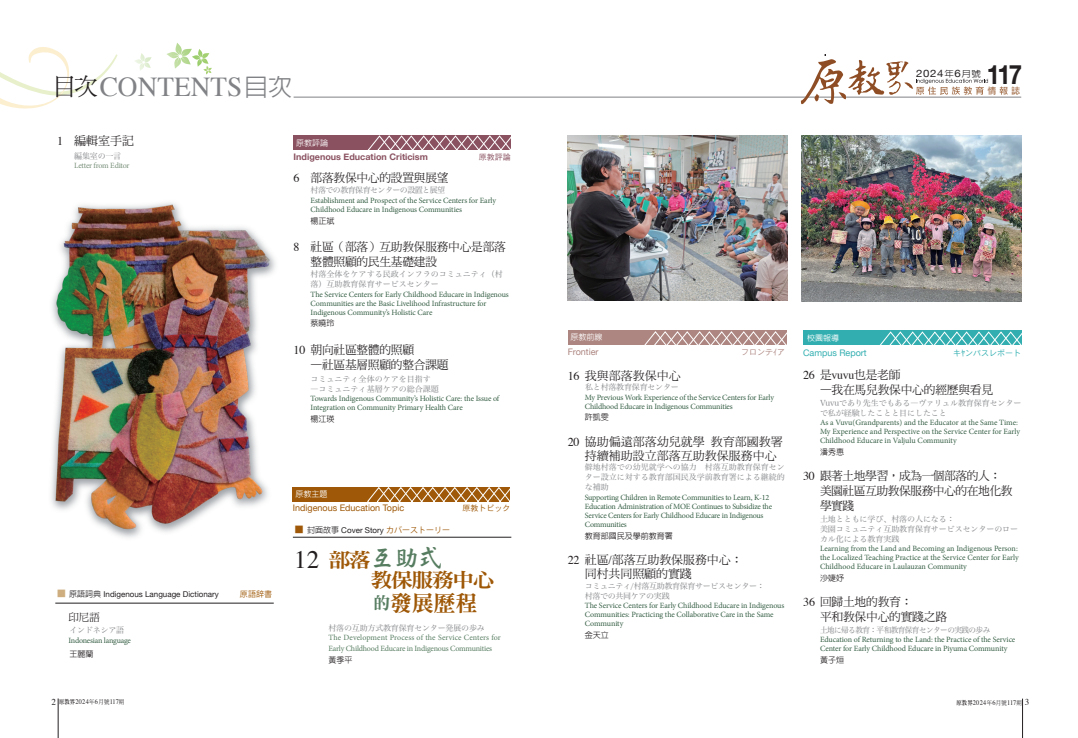
<style>
.page{position:relative;width:1078px;height:738px;background:#fff}
.page>*{position:absolute;margin:0;border:0;box-sizing:border-box;transform-origin:0 0}
.t1{font:27.3px "Times";color:#808285}
.t2{font:700 26.5px "Helvetica Neue";color:#231f20;scale:.9 1}
.t3{font:700 24.3px "AR Mao Kai B5";color:#577d61;scale:1.11 1}
.t4{font:22.1px "DF Ming Std W9";color:#9e5807}
.t5{font:19.9px "DF Ming Std W9";letter-spacing:-.075em;color:#9e5807;scale:1.11 1}
.t6{font:12px/15px "DF Ming Std W5";letter-spacing:-.02em;color:#231f20}
.t7{font:12px/14px "DF Ming Std W5";color:#231f20}
.t8{font:12px/15px "DF Ming Std W5";letter-spacing:-.04em;color:#231f20}
.t9{font:12px "Times";letter-spacing:-.02em;color:#231f20}
.t10{font:10.5px "DF Ming Std W5";color:#231f20}
.t11{font:10.3px "Helvetica Neue";color:#231f20;scale:1.11 1}
.t12{font:700 9px "Helvetica Neue";color:#8a5261}
.t13{font:9px "Helvetica Neue";color:#9e5807}
.t14{font:9px "Helvetica Neue";color:#32aeb0}
.t15{font:9px "Helvetica Neue";color:#ad8681}
.t16{font:8px/9px "Minion Pro";letter-spacing:-.015em;color:#365f45}
.t17{font:8px/10px "Hira Min Pro W3";letter-spacing:-.01em;color:#808285}
.t18{font:8px/11px "Minion Pro";letter-spacing:-.01em;color:#577d61}
.t19{font:8px "Helvetica Neue";color:#231f20}
.t20{font:500 8px "AR Hei B5";color:#231f20}
.t21{font:8px/10px "Hira Min Pro W3";letter-spacing:-.04em;color:#808285}
.t22{font:8px "Hira Min Pro W3";letter-spacing:-.07em;color:#808285;scale:.95 1}
.t23{font:8px "Hira Min Pro W3";letter-spacing:-.07em;color:#808285}
.t24{font:500 8px "AR Hei B5";color:#fff}
.t25{font:8px "Minion Pro";letter-spacing:-.03em;color:#778f78}
.t26{font:8px "Heisei Kaku Go Std W3";color:#32aeb0}
.t27{font:8px "Heisei Kaku Go Std W3";color:#ad8681}
.t28{font:8px "Heisei Kaku Go Std W3";color:#9e5807}
.t29{font:8px "Heisei Kaku Go Std W3";color:#8a5261}
.t30{font:8px "Koz Go Pro";color:#9e5807}
.t31{font:7px "Times";letter-spacing:.05em;color:#231f20;scale:.9 1}
.s1{font-family:"DF Ming Std W5";font-size:24px;color:#231f20}
.s2{font-family:"AR Hei B5";font-weight:500;font-size:24px}
.s3{font-family:"Times"}
.s4{font-family:"DF Li Hei Std W3";font-size:10px;color:#ceae7f}
.s5{font-family:"AR Hei B5";font-weight:500}
.s6{font-size:9px}
.s7{font-family:"AR Ming B5";font-weight:800;font-size:6px}
.s8{font-family:"DF Ming Std W5";font-size:6px}
.s9{font-family:"DF Li Hei Std W3";font-size:10px;color:#9e5807}
.s10{font-family:"Koz Go Pro";color:#9e5807}
.s11{font-family:"Times";font-weight:400;font-size:24.9px;color:#231f20}
.s12{font-family:"DF Ming Std W9";font-weight:400;font-size:19.9px;color:#9e5807}
.s13{font-size:17.2px;color:#577d61}
.s14{font-family:"AR Hei B5";font-weight:500;font-size:8.6px}
.s15{font-family:"DF Ming Std W5"}
</style>
<div class="page">
<svg style="left:167px;top:43px;width:45px;height:31px"></svg>
<svg style="left:135px;top:53px;width:17px;height:18px"></svg>
<svg style="left:0;top:47px;width:118px;height:62px"></svg>
<div style="left:567px;top:330px;width:219px;height:14px;background:#ad8681"></div>
<svg style="left:643px;top:330px;width:144px;height:15px"></svg>
<hr style="left:58px;top:698px;width:1px;height:39px;background:#231f20">
<hr style="left:1022px;top:698px;width:1px;height:39px;background:#231f20">
<hr style="left:293px;top:536px;width:218px;height:1px;background:#231f20">
<div style="left:293px;top:135px;width:217px;height:15px;background:#8a5261"></div>
<svg style="left:368px;top:135px;width:143px;height:15px"></svg>
<div style="left:293px;top:486px;width:217px;height:15px;background:#9e5807"></div>
<svg style="left:366px;top:486px;width:144px;height:16px"></svg>
<hr style="left:293px;top:97px;width:727px;height:1px;background:#808285">
<hr style="left:55px;top:602px;width:219px;height:1px;background:#231f20">
<img style="left:567px;top:135px;width:220px;height:165px">
<img style="left:801px;top:135px;width:220px;height:166px">
<svg style="left:800px;top:55px;width:219px;height:50px"></svg>
<img style="left:51px;top:202px;width:225px;height:336px">
<div style="left:802px;top:330px;width:219px;height:15px;background:#32aeb0"></div>
<svg style="left:880px;top:330px;width:142px;height:15px"></svg>
<h1 class="t1" style="left:53px;top:61px;width:241px"><span class="s1">目次</span>CONTENTS<span class="s2">目次</span></h1>
<h3 class="t6" style="left:57px;top:133px;width:79px"><span class="s3">1</span> 編輯室手記</h3>
<p class="t17" style="left:74px;top:150px;width:48px">編集室の一言</p>
<p class="t25" style="left:74px;top:160px;width:57px">Letter from Editor</p>
<p class="t24" style="left:296px;top:139px;width:33px">原教評論</p>
<p class="t12" style="left:293px;top:149px;width:136px">Indigenous Education Criticism</p>
<p class="t29" style="left:479px;top:151px;width:33px">原教評論</p>
<h3 class="t6" style="left:293px;top:169px;width:156px"><span class="s3">6</span> 部落教保中心的設置與展望</h3>
<p class="t23" style="left:310px;top:183px;width:136px">村落での教育保育センターの設置と展望</p>
<p class="t16" style="left:310px;top:196px;width:187px">Establishment and Prospect of the Service Centers for Early<br>Childhood Educare in Indigenous Communities</p>
<p class="t20" style="left:310px;top:217px;width:25px">楊正斌</p>
<h3 class="t6" style="left:310px;top:238px;width:197px;text-indent:-17px"><span class="s3">8</span> 社區（部落）互助教保服務中心是部落整體照顧的民生基礎建設</h3>
<p class="t17" style="left:310px;top:268px;width:193px">村落全体をケアする民政インフラのコミュニティ（村落）互助教育保育サービスセンター</p>
<p class="t16" style="left:310px;top:290px;width:200px">The Service Centers for Early Childhood Educare in Indigenous<br>Communities are the Basic Livelihood Infrastructure for<br>Indigenous Community’s Holistic Care</p>
<p class="t20" style="left:310px;top:319px;width:25px">蔡曉玲</p>
<h3 class="t6" style="left:310px;top:341px;width:139px;text-indent:-17px"><span class="s3">10</span> 朝向社區整體的照顧<br>—社區基層照顧的整合課題</h3>
<p class="t17" style="left:310px;top:373px;width:129px;line-height:9.4px">コミュニティ全体のケアを目指す―コミュニティ基層ケアの総合課題</p>
<p class="t16" style="left:310px;top:394px;width:190px">Towards Indigenous Community’s Holistic Care: the Issue of<br>Integration on Community Primary Health Care</p>
<p class="t20" style="left:310px;top:414px;width:25px">楊江瑛</p>
<p class="t19" style="left:56px;top:587px;width:164px"><span class="s4">■</span> <span class="s5">原語詞典</span> Indigenous Language Dictionary</p>
<p class="t30" style="left:240px;top:588px;width:33px">原語辞書</p>
<h3 class="t10" style="left:68px;top:611px;width:33px">印尼語</h3>
<p class="t17" style="left:69px;top:624px;width:56px">インドネシア語</p>
<p class="t16" style="left:68px;top:635px;width:64px">Indonesian language</p>
<p class="t20" style="left:69px;top:649px;width:25px">王麗蘭</p>
<p class="t31" style="left:51px;top:694px;width:82px"><span class="s6">2</span> <span class="s7">原教界</span>2024<span class="s8">年</span>6<span class="s8">月號</span>117<span class="s8">期</span></p>
<p class="t24" style="left:295px;top:489px;width:33px">原教主題</p>
<p class="t13" style="left:293px;top:501px;width:113px">Indigenous Education Topic</p>
<p class="t28" style="left:462px;top:502px;width:49px">原教トピック</p>
<p class="t19" style="left:294px;top:523px;width:157px"><span class="s9">■</span> <span class="s5">封面故事</span> Cover Story <span class="s10">カバーストーリー</span></p>
<h3 class="t3" style="left:294px;top:545px;width:136px"><span class="s11">12</span> <span class="s12">部落</span>互助式</h3>
<h3 class="t5" style="left:370px;top:569px;width:114px">教保服務中心</h3>
<h3 class="t4" style="left:373px;top:591px;width:106px"><span class="s13">的</span>發展歷程</h3>
<p class="t17" style="left:328px;top:621px;width:158px">村落の互助方式教育保育センター発展の歩み</p>
<p class="t18" style="left:328px;top:631px;width:174px">The Development Process of the Service Centers for<br>Early Childhood Educare in Indigenous Communities</p>
<p class="t20" style="left:328px;top:655px;width:25px">黃季平</p>
<p class="t11" style="left:915px;top:66px;width:60px">2024<span class="s14">年</span>6<span class="s14">月號</span></p>
<h2 class="t2" style="left:986px;top:53px;width:41px">117</h2>
<p class="t24" style="left:570px;top:333px;width:33px">原教前線</p>
<p class="t15" style="left:567px;top:345px;width:32px">Frontier</p>
<p class="t27" style="left:741px;top:346px;width:45px">フロンテｲア</p>
<h3 class="t7" style="left:567px;top:368px;width:115px"><span class="s3">16</span> 我與部落教保中心</h3>
<p class="t17" style="left:585px;top:381px;width:95px">私と村落教育保育センター</p>
<p class="t16" style="left:584px;top:392px;width:191px">My Previous Work Experience of the Service Centers for Early<br>Childhood Educare in Indigenous Communities</p>
<p class="t20" style="left:584px;top:413px;width:25px">許凱雯</p>
<h3 class="t7" style="left:584px;top:434px;width:199px;text-indent:-17px"><span class="s3">20</span> 協助偏遠部落幼兒就學 教育部國教署持續補助設立部落互助教保服務中心</h3>
<p class="t17" style="left:584px;top:461px;width:201px;text-align:justify">僻地村落での幼児就学への協力　村落互助教育保育センター設立に対する教育部国民及学前教育署による継続的な補助</p>
<p class="t16" style="left:584px;top:492px;width:189px">Supporting Children in Remote Communities to Learn, K-12<br>Education Administration of MOE Continues to Subsidize the Service Centers for Early Childhood Educare in Indigenous Communities</p>
<p class="t20" style="left:584px;top:531px;width:89px">教育部國民及學前教育署</p>
<h3 class="t6" style="left:584px;top:552px;width:159px;line-height:14px;text-indent:-17px"><span class="s3">22</span> 社區<span class="s3">/</span>部落互助教保服務中心：同村共同照顧的實踐</h3>
<p class="t21" style="left:584px;top:579px;width:181px">コミュニティ/村落互助教育保育サービスセンター：村落での共同ケアの実践</p>
<p class="t16" style="left:584px;top:600px;width:201px">The Service Centers for Early Childhood Educare in Indigenous<br>Communities: Practicing the Collaborative Care in the Same<br>Community</p>
<p class="t20" style="left:584px;top:630px;width:25px">金天立</p>
<p class="t24" style="left:806px;top:334px;width:33px">校園報導</p>
<p class="t14" style="left:802px;top:346px;width:65px">Campus Report</p>
<p class="t26" style="left:952px;top:347px;width:69px">キﾔンパスレポート</p>
<h3 class="t9" style="left:802px;top:363px;width:99px">26 <span class="s15">是</span>vuvu<span class="s15">也是老師</span></h3>
<h3 class="t6" style="left:819px;top:381px;width:175px">—我在馬兒教保中心的經歷與看見</h3>
<p class="t17" style="left:819px;top:396px;width:203px">Vuvuであり先生でもある―ヴァリュル教育保育センターで私が経験したことと目にしたこと</p>
<p class="t16" style="left:819px;top:418px;width:202px">As a Vuvu(Grandparents) and the Educator at the Same Time:<br>My Experience and Perspective on the Service Center for Early<br>Childhood Educare in Valjulu Community</p>
<p class="t20" style="left:819px;top:447px;width:25px">潘秀惠</p>
<h3 class="t8" style="left:819px;top:467px;width:194px;text-indent:-17px"><span class="s3">30</span> 跟著土地學習，成為一個部落的人：美園社區互助教保服務中心的在地化教學實踐</h3>
<p class="t17" style="left:819px;top:512px;width:200px">土地とともに学び、村落の人になる：<br>美園コミュニティ互助教育保育サービスセンターのローカル化による教育実践</p>
<p class="t16" style="left:819px;top:544px;width:200px">Learning from the Land and Becoming an Indigenous Person: the Localized Teaching Practice at the Service Center for Early<br>Childhood Educare in Laulauzan Community</p>
<p class="t20" style="left:819px;top:573px;width:25px">沙婕妤</p>
<h3 class="t6" style="left:819px;top:593px;width:129px;text-indent:-17px"><span class="s3">36</span> 回歸土地的教育：<br>平和教保中心的實踐之路</h3>
<p class="t22" style="left:819px;top:622px;width:181px">土地に帰る教育：平和教育保育センターの実践の歩み</p>
<p class="t16" style="left:819px;top:635px;width:197px">Education of Returning to the Land: the Practice of the Service<br>Center for Early Childhood Educare in Piyuma Community</p>
<p class="t20" style="left:819px;top:655px;width:25px">黃子烜</p>
<p class="t31" style="left:956px;top:695px;width:82px"><span class="s7">原教界</span>2024<span class="s8">年</span>6<span class="s8">月號</span>117<span class="s8">期</span> <span class="s6">3</span></p>
</div>
